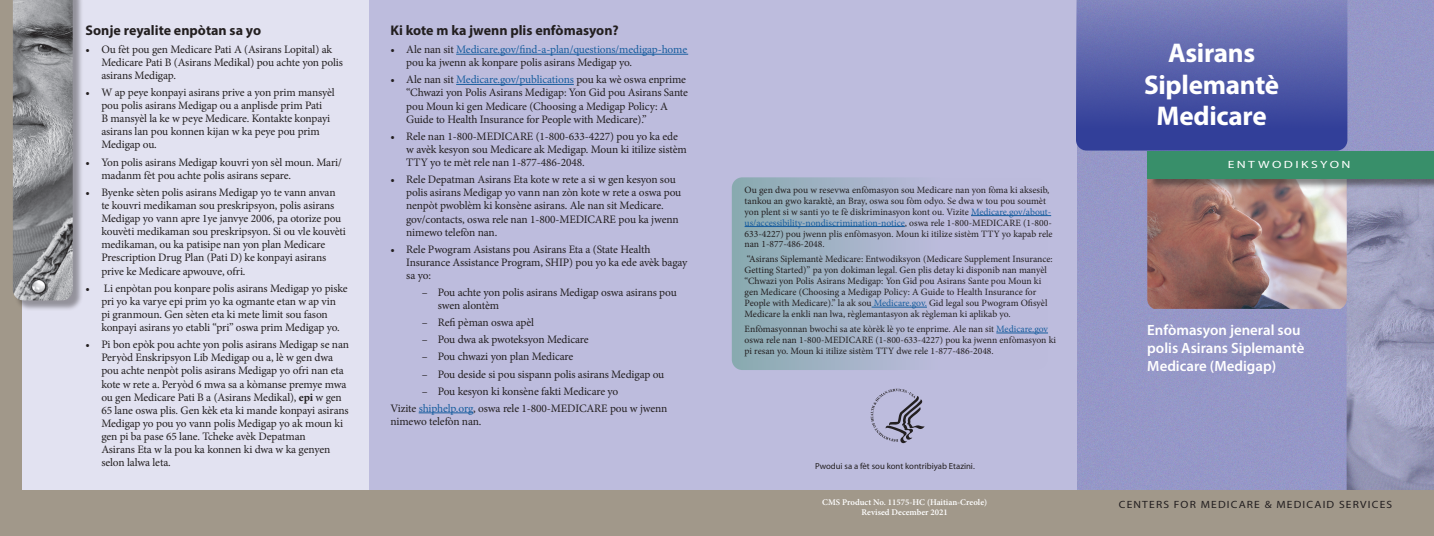
<style>
.page{position:relative;width:1434px;height:536px;background:#fff}
.page>*{position:absolute;margin:0;border:0;box-sizing:border-box;transform-origin:0 0}
.Ttitle{font:700 27.12px/31.5px "Myriad Pro";letter-spacing:-.01em;color:#fff;text-align:center}
.Text_1{font:600 14.88px "Myriad Pro";color:#fff}
.Heading_2{font:700 14px "Myriad Pro";color:#231f20}
.bullet{font:11.38px/13.1px "Minion Pro";letter-spacing:-.015em;color:#231f20}
.Dash{font:11.38px "Minion Pro";letter-spacing:-.015em;color:#231f20}
.Text{font:11.38px "Minion Pro";letter-spacing:-.015em;color:#231f20}
.Text_2{font:11.38px "Minion Pro";letter-spacing:-.01em;color:#231f20}
.bullet-2{font:11.38px "Minion Pro";letter-spacing:-.015em;color:#175d9e}
.t1{font:10.5px "Myriad Pro";letter-spacing:.1em;color:#231f20;scale:1.1 1}
.Heading_1{font:10.5px "Myriad Pro";letter-spacing:.18em;color:#fff;scale:1.3 1}
.Text_2-2{font:9.62px/10.9px "Minion Pro";color:#231f20}
.t2{font:600 8.75px/10.5px "Minion Pro";color:#fff;text-align:center}
.t3{font:8.75px "Myriad Pro";color:#231f20}
.s1{font-weight:700}
.s2{color:#231f20}
.s3{color:#175d9e}
</style>
<div class="page">
<div style="left:0;top:0;width:1433px;height:536px;background:#e2e2f1"></div>
<img style="left:1076px;top:0;width:357px;height:490px">
<div style="left:369px;top:0;width:707px;height:536px;background:#bdbcdd"></div>
<div style="left:0;top:490px;width:1433px;height:46px;background:#a1988a"></div>
<svg style="left:870px;top:388px;width:54px;height:55px"></svg>
<hr style="left:456px;top:54px;width:232px;height:1px;background:#175d9e">
<hr style="left:456px;top:84px;width:118px;height:1px;background:#175d9e">
<hr style="left:418px;top:412px;width:55px;height:1px;background:#175d9e">
<svg style="left:1076px;top:0;width:271px;height:150px"></svg>
<img style="left:1147px;top:178px;width:199px;height:131px">
<div style="left:1148px;top:152px;width:285px;height:37px;background:#231f20;opacity:.51"></div>
<div style="left:1147px;top:151px;width:286px;height:27px;background:#388f6a"></div>
<div style="left:0;top:0;width:21px;height:526px;background:#a1988a"></div>
<div style="left:731px;top:177px;width:317px;height:193px;background:linear-gradient(to right,#8eacb4,#c7bfe6);border-radius:10px"></div>
<hr style="left:970px;top:215px;width:81px;height:1px;background:#175d9e">
<hr style="left:744px;top:226px;width:160px;height:1px;background:#175d9e">
<hr style="left:871px;top:307px;width:55px;height:1px;background:#175d9e">
<hr style="left:996px;top:332px;width:51px;height:1px;background:#175d9e">
<div style="left:14px;top:0;width:69px;height:311px;background:#231f20;opacity:.41"></div>
<img style="left:13px;top:0;width:60px;height:300px">
<h1 class="Heading_2" style="left:86px;top:22px;width:177px">Sonje reyalite enpòtan sa yo</h1>
<p class="bullet" style="left:101px;top:42px;width:243px;text-indent:-16px">• Ou fèt pou gen Medicare Pati A (Asirans Lopital) ak<br>Medicare Pati B (Asirans Medikal) pou achte yon polis asirans Medigap.</p>
<p class="bullet" style="left:101px;top:86px;width:235px;text-indent:-16px">• W ap peye konpayi asirans prive a yon prim mansyèl pou polis asirans Medigap ou a anplisde prim Pati<br>B mansyèl la ke w peye Medicare. Kontakte konpayi asirans lan pou konnen kijan w ka peye pou prim Medigap ou.</p>
<p class="bullet" style="left:101px;top:155px;width:242px;text-indent:-16px">• Yon polis asirans Medigap kouvri yon sèl moun. Mari/ madanm fèt pou achte polis asirans separe.</p>
<p class="bullet" style="left:101px;top:185px;width:246px;text-indent:-16px">• Byenke sèten polis asirans Medigap yo te vann anvan te kouvri medikaman sou preskripsyon, polis asirans Medigap yo vann apre 1ye janvye 2006, pa otorize pou kouvèti medikaman sou preskripsyon. Si ou vle kouvèti medikaman, ou ka patisipe nan yon plan Medicare Prescription Drug Plan (Pati D) ke konpayi asirans prive ke Medicare apwouve, ofri.</p>
<p class="bullet" style="left:101px;top:281px;width:248px;text-indent:-16px">• Li enpòtan pou konpare polis asirans Medigap yo piske pri yo ka varye epi prim yo ka ogmante etan w ap vin<br>pi granmoun. Gen sèten eta ki mete limit sou fason konpayi asirans yo etabli “pri” oswa prim Medigap yo.</p>
<p class="bullet" style="left:101px;top:338px;width:249px;text-indent:-16px">• Pi bon epòk pou achte yon polis asirans Medigap se nan Peryòd Enskripsyon Lib Medigap ou a, lè w gen dwa pou achte nenpòt polis asirans Medigap yo ofri nan eta kote w rete a. Peryòd 6 mwa sa a kòmanse premye mwa ou gen Medicare Pati B a (Asirans Medikal), <span class="s1">epi</span> w gen 65 lane oswa plis. Gen kèk eta ki mande konpayi asirans Medigap yo pou yo vann polis Medigap yo ak moun ki gen pi ba pase 65 lane. Tcheke avèk Depatman<br>Asirans Eta w la pou ka konnen ki dwa w ka genyen selon lalwa leta.</p>
<h1 class="Heading_2" style="left:390px;top:22px;width:230px">Ki kote m ka jwenn plis enfòmasyon?</h1>
<p class="Text_2" style="left:390px;top:42px;width:6px">•</p>
<p class="bullet-2" style="left:406px;top:42px;width:282px"><span class="s2">Ale nan sit</span> Medicare.gov/find-a-plan/questions/medigap-home</p>
<p class="bullet" style="left:406px;top:56px;width:227px">pou ka jwenn ak konpare polis asirans Medigap yo.</p>
<p class="Text_2" style="left:390px;top:72px;width:6px">•</p>
<p class="bullet" style="left:406px;top:73px;width:281px">Ale nan sit <span class="s3">Medicare.gov/publications</span> pou ka wè oswa enprime</p>
<p class="bullet" style="left:406px;top:86px;width:283px">“Chwazi yon Polis Asirans Medigap: Yon Gid pou Asirans Sante</p>
<p class="bullet" style="left:406px;top:99px;width:263px">pou Moun ki gen Medicare (Choosing a Medigap Policy: A</p>
<p class="bullet" style="left:406px;top:112px;width:242px">Guide to Health Insurance for People with Medicare).”</p>
<p class="Text_2" style="left:390px;top:128px;width:6px">•</p>
<p class="bullet" style="left:406px;top:130px;width:273px">Rele nan 1-800-MEDICARE (1-800-633-4227) pou yo ka ede</p>
<p class="bullet" style="left:406px;top:143px;width:282px">w avèk kesyon sou Medicare ak Medigap. Moun ki itilize sistèm</p>
<p class="bullet" style="left:406px;top:156px;width:180px">TTY yo te mèt rele nan 1-877-486-2048.</p>
<p class="Text_2" style="left:390px;top:172px;width:6px">•</p>
<p class="bullet" style="left:406px;top:173px;width:271px">Rele Depatman Asirans Eta kote w rete a si w gen kesyon sou</p>
<p class="bullet" style="left:406px;top:186px;width:276px">polis asirans Medigap yo vann nan zòn kote w rete a oswa pou</p>
<p class="bullet" style="left:406px;top:199px;width:259px">nenpòt pwoblèm ki konsène asirans. Ale nan sit Medicare.</p>
<p class="Text_2" style="left:406px;top:211px;width:274px">gov/contacts, oswa rele nan 1-800-MEDICARE pou ka jwenn</p>
<p class="bullet" style="left:406px;top:225px;width:93px">nimewo telefòn nan.</p>
<p class="Text_2" style="left:390px;top:241px;width:6px">•</p>
<p class="bullet" style="left:406px;top:242px;width:246px">Rele Pwogram Asistans pou Asirans Eta a (State Health</p>
<p class="bullet" style="left:406px;top:256px;width:283px">Insurance Assistance Program, SHIP) pou yo ka ede avèk bagay</p>
<p class="bullet" style="left:406px;top:269px;width:26px">sa yo:</p>
<p class="Text_2" style="left:422px;top:285px;width:7px">–</p>
<p class="Dash" style="left:438px;top:285px;width:240px">Pou achte yon polis asirans Medigap oswa asirans pou</p>
<p class="Dash" style="left:437px;top:298px;width:63px">swen alontèm</p>
<p class="Text_2" style="left:422px;top:315px;width:7px">–</p>
<p class="Dash" style="left:438px;top:315px;width:98px">Refi pèman oswa apèl</p>
<p class="Text_2" style="left:422px;top:332px;width:7px">–</p>
<p class="Dash" style="left:438px;top:332px;width:152px">Pou dwa ak pwoteksyon Medicare</p>
<p class="Text_2" style="left:422px;top:349px;width:7px">–</p>
<p class="Dash" style="left:438px;top:349px;width:137px">Pou chwazi yon plan Medicare</p>
<p class="Dash" style="left:438px;top:366px;width:228px">Pou deside si pou sispann polis asirans Medigap ou</p>
<p class="Dash" style="left:438px;top:383px;width:182px">Pou kesyon ki konsène fakti Medicare yo</p>
<p class="Text" style="left:390px;top:400px;width:278px">Vizite <span class="s3">shiphelp.org</span>, oswa rele 1-800-MEDICARE pou w jwenn</p>
<p class="Text" style="left:390px;top:413px;width:93px">nimewo telefòn nan.</p>
<p class="Text_2-2" style="left:744px;top:184px;width:309px">Ou gen dwa pou w resevwa enfòmasyon sou Medicare nan yon fòma ki aksesib, tankou an gwo karaktè, an Bray, oswa sou fòm odyo. Se dwa w tou pou soumèt yon plent si w santi yo te fè diskriminasyon kont ou. Vizite <span class="s3">Medicare.gov/about&shy;us/accessibility-nondiscrimination-notice</span>, oswa rele 1-800-MEDICARE (1-800- 633-4227) pou jwenn plis enfòmasyon. Moun ki itilize sistèm TTY yo kapab rele nan 1-877-486-2048.</p>
<p class="Text_2-2" style="left:744px;top:254px;width:310px">“Asirans Siplemantè Medicare: Entwodiksyon (Medicare Supplement Insurance:<br>Getting Started)” pa yon dokiman legal. Gen plis detay ki disponib nan manyèl “Chwazi yon Polis Asirans Medigap: Yon Gid pou Asirans Sante pou Moun ki gen Medicare (Choosing a Medigap Policy: A Guide to Health Insurance for People with Medicare).” la ak sou <span class="s3">Medicare.gov.</span> Gid legal sou Pwogram Ofisyèl Medicare la enkli nan lwa, règlemantasyon ak règleman ki aplikab yo.</p>
<p class="Text_2-2" style="left:744px;top:323px;width:313px">Enfòmasyonnan bwochi sa ate kòrèk lè yo te enprime. Ale nan sit <span class="s3">Medicare.gov </span>oswa rele nan 1-800-MEDICARE (1-800-633-4227) pou ka jwenn enfòmasyon ki pi resan yo. Moun ki itilize sistèm TTY dwe rele 1-877-486-2048.</p>
<p class="t3" style="left:815px;top:460px;width:161px">Pwodui sa a fèt sou kont kontribiyab Etazini.</p>
<p class="t2" style="left:822px;top:496px;width:166px">CMS Product No. 11575-HC (Haitian-Creole)<br>Revised December 2021</p>
<h1 class="Ttitle" style="left:1143px;top:37px;width:137px">Asirans<br>Siplemantè<br>Medicare</h1>
<h1 class="Heading_1" style="left:1227px;top:158px;width:96px">ENTWODIKSYON</h1>
<h1 class="Text_1" style="left:1147px;top:320px;width:155px">Enfòmasyon jeneral sou</h1>
<h1 class="Text_1" style="left:1147px;top:338px;width:159px">polis Asirans Siplemantè</h1>
<h1 class="Text_1" style="left:1147px;top:356px;width:130px">Medicare (Medigap)</h1>
<p class="t1" style="left:1118px;top:498px;width:250px">CENTERS FOR MEDICARE &amp; MEDICAID SERVICES</p>
</div>
